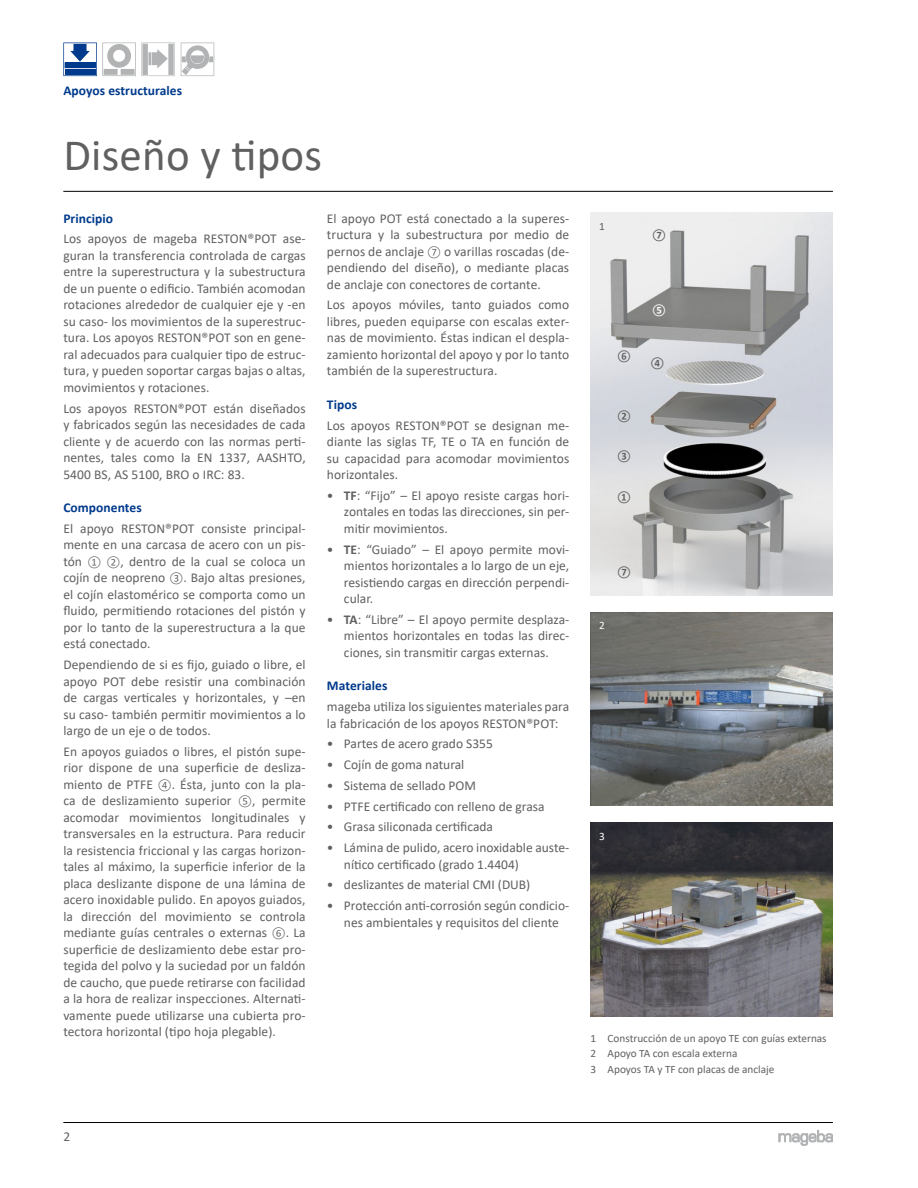
<style>
.page{position:relative;width:918px;height:1188px;background:#fff}
.page>*{position:absolute;margin:0;border:0;box-sizing:border-box;transform-origin:0 0}
.t1{font:45px "Calibri";letter-spacing:.005em;color:#616060}
.t2{font:13.5px/16.5px "Calibri";color:#616060;text-align:justify}
.t3{font:700 13.5px "Calibri";letter-spacing:.005em;color:#003a8c}
.t4{font:11.25px/15.6px "Calibri";color:#616060}
.t5{font:11.25px "Calibri";color:#fff}
.t6{font:700 10.5px "Calibri";color:#616060}
.t7{font:700 10.5px "Calibri";color:#fff}
.s1{font-size:10.5px}
.s2{font-weight:700}
</style>
<div class="page">
<hr style="left:63px;top:1122px;width:770px;height:1px;background:#000">
<hr style="left:63px;top:191px;width:770px;height:1px;background:#000">
<svg style="left:181px;top:43px;width:34px;height:33px"></svg>
<svg style="left:182px;top:68px;width:7px;height:7px"></svg>
<svg style="left:63px;top:43px;width:112px;height:33px"></svg>
<img style="left:591px;top:612px;width:242px;height:194px">
<img style="left:591px;top:823px;width:242px;height:193px">
<img style="left:591px;top:213px;width:242px;height:382px">
<svg style="left:778px;top:1130px;width:55px;height:16px"></svg>
<p class="t3" style="left:63px;top:81px;width:120px">Apoyos estructurales</p>
<h1 class="t1" style="left:63px;top:124px;width:260px">Diseño y tipos</h1>
<p class="t3" style="left:63px;top:209px;width:51px">Principio</p>
<p class="t2" style="left:63px;top:230px;width:244px">Los apoyos de mageba RESTON®POT ase&shy;guran la transferencia controlada de cargas entre la superestructura y la subestructura de un puente o edificio. También acomodan rotaciones alrededor de cualquier eje y -en su caso- los movimientos de la superestruc&shy;tura. Los apoyos RESTON®POT son en gene&shy;ral adecuados para cualquier tipo de estruc&shy;tura, y pueden soportar cargas bajas o altas, movimientos y rotaciones.</p>
<p class="t2" style="left:63px;top:400px;width:244px">Los apoyos RESTON®POT están diseñados y fabricados según las necesidades de cada cliente y de acuerdo con las normas perti&shy;nentes, tales como la EN 1337, AASHTO, 5400 BS, AS 5100, BRO o IRC: 83.</p>
<p class="t3" style="left:63px;top:498px;width:80px">Componentes</p>
<p class="t2" style="left:63px;top:520px;width:244px">El apoyo RESTON®POT consiste principal&shy;mente en una carcasa de acero con un pis&shy;tón <span class="s1">① ②</span>, dentro de la cual se coloca un cojín de neopreno <span class="s1">③</span>. Bajo altas presiones, el cojín elastomérico se comporta como un fluido, permitiendo rotaciones del pistón y por lo tanto de la superestructura a la que está conectado.</p>
<p class="t2" style="left:63px;top:656px;width:244px">Dependiendo de si es fijo, guiado o libre, el apoyo POT debe resistir una combinación de cargas verticales y horizontales, y –en su caso- también permitir movimientos a lo largo de un eje o de todos.</p>
<p class="t2" style="left:63px;top:743px;width:244px">En apoyos guiados o libres, el pistón supe&shy;rior dispone de una superficie de desliza&shy;miento de PTFE <span class="s1">④</span>. Ésta, junto con la pla&shy;ca de deslizamiento superior <span class="s1">⑤</span>, permite acomodar movimientos longitudinales y transversales en la estructura. Para reducir la resistencia friccional y las cargas horizon&shy;tales al máximo, la superficie inferior de la placa deslizante dispone de una lámina de acero inoxidable pulido. En apoyos guiados, la dirección del movimiento se controla mediante guías centrales o externas <span class="s1">⑥</span>. La superficie de deslizamiento debe estar pro&shy;tegida del polvo y la suciedad por un faldón de caucho, que puede retirarse con facilidad a la hora de realizar inspecciones. Alternati&shy;vamente puede utilizarse una cubierta pro&shy;tectora horizontal (tipo hoja plegable).</p>
<p class="t2" style="left:327px;top:210px;width:244px">El apoyo POT está conectado a la superes&shy;tructura y la subestructura por medio de pernos de anclaje <span class="s1">⑦</span> o varillas roscadas (de&shy;pendiendo del diseño), o mediante placas de anclaje con conectores de cortante.</p>
<p class="t2" style="left:327px;top:296px;width:244px">Los apoyos móviles, tanto guiados como libres, pueden equiparse con escalas exter&shy;nas de movimiento. Éstas indican el despla&shy;zamiento horizontal del apoyo y por lo tanto también de la superestructura.</p>
<p class="t3" style="left:327px;top:395px;width:32px">Tipos</p>
<p class="t2" style="left:327px;top:417px;width:244px">Los apoyos RESTON®POT se designan me&shy;diante las siglas TF, TE o TA en función de su capacidad para acomodar movimientos horizontales.</p>
<p class="t2" style="left:344px;top:487px;width:227px;text-indent:-17px">• <span class="s2">TF</span>: “Fijo” – El apoyo resiste cargas hori&shy;zontales en todas las direcciones, sin per&shy;mitir movimientos.</p>
<p class="t2" style="left:344px;top:541px;width:227px;text-indent:-17px">• <span class="s2">TE</span>: “Guiado” – El apoyo permite movi&shy;mientos horizontales a lo largo de un eje, resistiendo cargas en dirección perpendi&shy;cular.</p>
<p class="t2" style="left:344px;top:611px;width:227px;text-indent:-17px">• <span class="s2">TA</span>: “Libre” – El apoyo permite desplaza&shy;mientos horizontales en todas las direc&shy;ciones, sin transmitir cargas externas.</p>
<p class="t3" style="left:327px;top:676px;width:62px">Materiales</p>
<p class="t2" style="left:327px;top:698px;width:244px">mageba utiliza los siguientes materiales para la fabricación de los apoyos RESTON®POT:</p>
<p class="t2" style="left:327px;top:735px;width:167px">• Partes de acero grado S355</p>
<p class="t2" style="left:327px;top:756px;width:139px">• Cojín de goma natural</p>
<p class="t2" style="left:327px;top:777px;width:151px">• Sistema de sellado POM</p>
<p class="t2" style="left:327px;top:798px;width:219px">• PTFE certificado con relleno de grasa</p>
<p class="t2" style="left:327px;top:818px;width:168px">• Grasa siliconada certificada</p>
<p class="t2" style="left:344px;top:839px;width:227px;text-indent:-17px">• Lámina de pulido, acero inoxidable auste&shy;nítico certificado (grado 1.4404)</p>
<p class="t2" style="left:327px;top:876px;width:205px">• deslizantes de material CMI (DUB)</p>
<p class="t2" style="left:327px;top:897px;width:244px;text-align:center">• Protección anti-corrosión según condicio&shy;nes ambientales y requisitos del cliente</p>
<p class="t4" style="left:599px;top:218px;width:7px">1</p>
<p class="t6" style="left:652px;top:228px;width:15px">⑦</p>
<p class="t6" style="left:617px;top:349px;width:15px">⑥</p>
<p class="t6" style="left:617px;top:409px;width:15px">②</p>
<p class="t6" style="left:617px;top:450px;width:15px">③</p>
<p class="t6" style="left:617px;top:490px;width:15px">①</p>
<p class="t7" style="left:652px;top:303px;width:15px">⑤</p>
<p class="t6" style="left:651px;top:357px;width:15px">④</p>
<p class="t6" style="left:617px;top:565px;width:15px">⑦</p>
<p class="t5" style="left:599px;top:618px;width:7px">2</p>
<p class="t5" style="left:599px;top:828px;width:7px">3</p>
<p class="t4" style="left:591px;top:1030px;width:238px">1 Construcción de un apoyo TE con guías externas<br>2 Apoyo TA con escala externa<br>3 Apoyos TA y TF con placas de anclaje</p>
<p class="t2" style="left:63px;top:1128px;width:8px">2</p>
</div>
